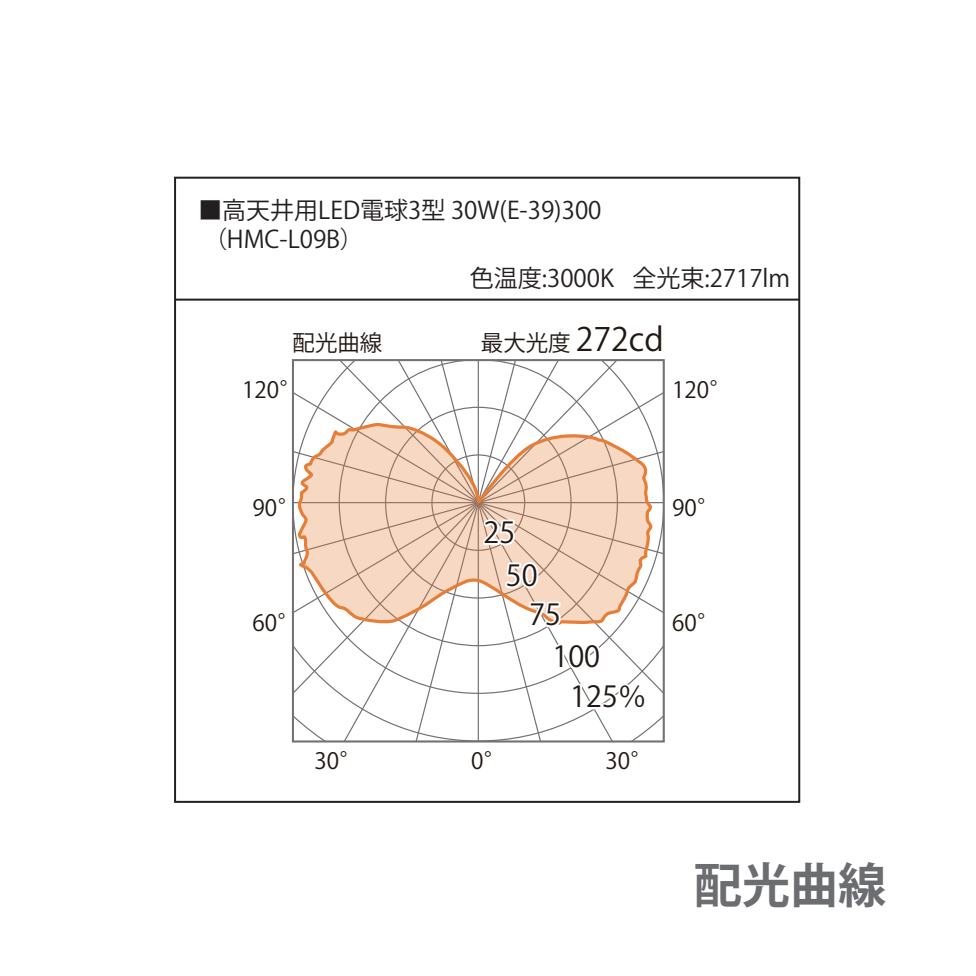
<style>
.page{position:relative;width:976px;height:976px;background:#fff}
.page>*{position:absolute;margin:0;border:0;box-sizing:border-box;transform-origin:0 0}
.t1{font:700 48px "Koz Go Pro";color:#6c6d70}
.t2{font:32px "Koz Go Pro";color:#211814}
.t3{font:28.8px/42.8px "Koz Go Pro";color:#211814}
.t4{font:24px/28.8px "Koz Go Pro";color:#231f20}
.t5{font:22.4px "Koz Go Pro";color:#211814}
.s1{font-size:22.4px}
</style>
<div class="page">
<hr style="left:175px;top:298px;width:624px;height:2px;background:#231f20">
<svg style="left:295px;top:362px;width:366px;height:377px"></svg>
<svg style="left:383px;top:362px;width:189px;height:377px"></svg>
<svg style="left:295px;top:405px;width:366px;height:194px"></svg>
<svg style="left:296px;top:420px;width:358px;height:205px"></svg>
<svg style="left:299px;top:424px;width:351px;height:199px;fill:#f7d8c3"></svg>
<div style="left:292px;top:359px;width:372px;height:383px;border:2px solid #727276"></div>
<svg style="left:479px;top:517px;width:38px;height:30px"></svg>
<svg style="left:502px;top:559px;width:38px;height:31px"></svg>
<svg style="left:525px;top:599px;width:37px;height:30px"></svg>
<svg style="left:550px;top:640px;width:52px;height:31px"></svg>
<svg style="left:568px;top:681px;width:80px;height:32px"></svg>
<p class="t4" style="left:198px;top:196px;width:404px">■高天井用LED電球3型 30W(E-39)300（HMC-L09B）</p>
<p class="t4" style="left:469px;top:264px;width:322px">色温度:3000K 全光束:2717lm</p>
<p class="t5" style="left:292px;top:328px;width:91px">配光曲線</p>
<h2 class="t2" style="left:481px;top:318px;width:184px"><span class="s1">最大光度</span> 272cd</h2>
<p class="t5" style="left:242px;top:375px;width:61px">120°</p>
<p class="t5" style="left:672px;top:375px;width:61px">120°</p>
<p class="t5" style="left:252px;top:493px;width:49px">90°</p>
<p class="t5" style="left:252px;top:608px;width:49px">60°</p>
<p class="t3" style="left:505px;top:511px;width:33px;text-indent:-22px">25<br>50</p>
<p class="t3" style="left:529px;top:594px;width:33px">75</p>
<p class="t3" style="left:552px;top:636px;width:49px">100</p>
<p class="t3" style="left:570px;top:676px;width:78px">125％</p>
<p class="t5" style="left:314px;top:745px;width:49px">30°</p>
<p class="t5" style="left:471px;top:745px;width:36px">0°</p>
<p class="t5" style="left:605px;top:745px;width:49px">30°</p>
<p class="t5" style="left:672px;top:493px;width:49px">90°</p>
<p class="t5" style="left:672px;top:608px;width:49px">60°</p>
<h1 class="t1" style="left:693px;top:854px;width:193px">配光曲線</h1>
</div>
